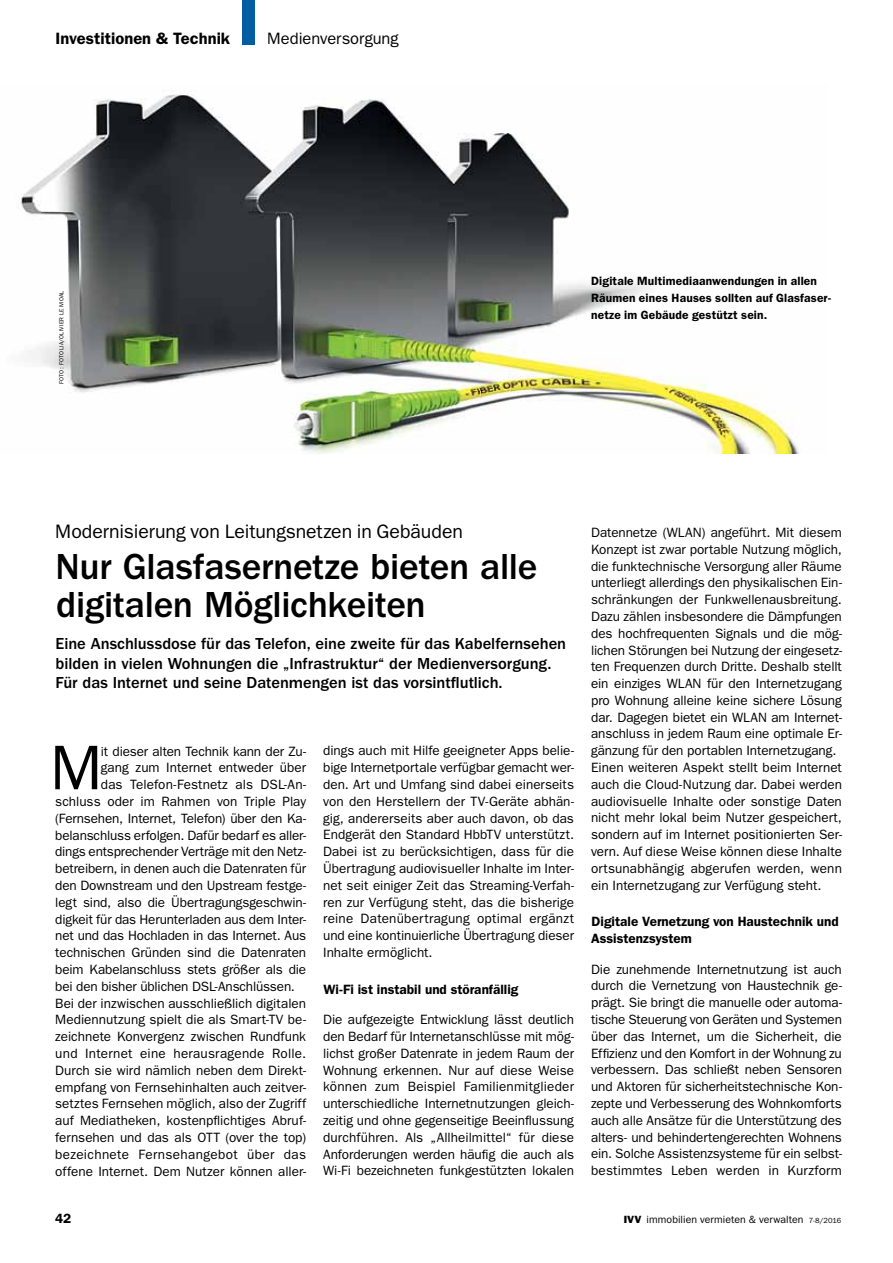
<style>
.page{position:relative;width:893px;height:1263px;background:#fff}
.page>*{position:absolute;margin:0;border:0;box-sizing:border-box;transform-origin:0 0}
.t1{font:63.3px "ITC Franklin Gothic Std";color:#000}
.t2{font:500 37.5px/37.5px "ITC Franklin Gothic Std";letter-spacing:-.01em;color:#000}
.t3{font:19.5px "ITC Franklin Gothic Std";letter-spacing:-.005em;color:#000}
.t4{font:500 16.5px/19.5px "ITC Franklin Gothic Std";letter-spacing:-.005em;color:#000}
.t5{font:600 16.5px "ITC Franklin Gothic Std";color:#000}
.t6{font:16.5px "ITC Franklin Gothic Std";color:#000}
.t7{font:13.5px/16.8px "ITC Franklin Gothic Std";letter-spacing:-.005em;color:#000;text-align:justify}
.t8{font:600 13.5px/16.8px "ITC Franklin Gothic Std";color:#000}
.t9{font:13.5px "ITC Franklin Gothic Std";letter-spacing:.015em;color:#000}
.t10{font:13.5px "ITC Franklin Gothic Std";letter-spacing:.025em;color:#000}
.t11{font:600 12px/16.8px "ITC Franklin Gothic Std";letter-spacing:.015em;color:#000}
.t12{font:10.5px "ITC Franklin Gothic Std";letter-spacing:.005em;color:#000}
.t13{font:6px "ITC Franklin Gothic Std";letter-spacing:.035em;color:#000}
.s1{font-size:13.05px}
.s2{font-family:"ITC Franklin Gothic Std Hvy"}
.s3{font-size:7.5px}
</style>
<div class="page">
<img style="left:17px;top:91px;width:782px;height:362px">
<p class="t5" style="left:56px;top:29px;width:176px">Investitionen &amp; Technik</p>
<p class="t6" style="left:267px;top:29px;width:133px">Medienversorgung</p>
<p class="t13" style="left:58px;top:384px;width:94px;rotate:-90deg">FOTO: Fotolia/Olivier Le Moal</p>
<p class="t11" style="left:591px;top:273px;width:241px">Digitale Multimediaanwendungen in allen<br>Räumen eines Hauses sollten auf Glasfaser&shy;netze im Gebäude gestützt sein.</p>
<h3 class="t3" style="left:55px;top:520px;width:409px">Modernisierung von Leitungsnetzen in Gebäuden</h3>
<h2 class="t2" style="left:56px;top:548px;width:483px">Nur Glasfasernetze bieten alle digitalen Möglichkeiten</h2>
<p class="t4" style="left:56px;top:634px;width:512px">Eine Anschlussdose für das Telefon, eine zweite für das Kabelfernsehen bilden in vielen Wohnungen die „Infrastruktur“ der Medienversorgung.<br>Für das Internet und seine Datenmengen ist das vorsintflutlich.</p>
<h1 class="t1" style="left:50px;top:731px;width:53px">M</h1>
<p class="t7" style="left:101px;top:743px;width:207px"><span class="s1">i</span>t dieser alten Technik kann der Zu-</p>
<p class="t7" style="left:101px;top:759px;width:207px">gang zum Internet entweder über</p>
<p class="t7" style="left:101px;top:776px;width:207px">das Telefon-Festnetz als DSL-An-</p>
<p class="t7" style="left:55px;top:793px;width:252px">schluss oder im Rahmen von Triple Play</p>
<p class="t7" style="left:55px;top:810px;width:252px">(Fernsehen, Internet, Telefon) über den Ka-</p>
<p class="t7" style="left:55px;top:827px;width:252px">belanschluss erfolgen. Dafür bedarf es aller-</p>
<p class="t7" style="left:55px;top:843px;width:252px">dings entsprechender Verträge mit den Netz-</p>
<p class="t7" style="left:55px;top:860px;width:252px">betreibern, in denen auch die Datenraten für</p>
<p class="t7" style="left:55px;top:877px;width:252px">den Downstream und den Upstream festge-</p>
<p class="t7" style="left:55px;top:894px;width:252px">legt sind, also die Übertragungsgeschwin-</p>
<p class="t7" style="left:55px;top:911px;width:252px">digkeit für das Herunterladen aus dem Inter-</p>
<p class="t7" style="left:55px;top:927px;width:252px">net und das Hochladen in das Internet. Aus</p>
<p class="t7" style="left:55px;top:944px;width:252px">technischen Gründen sind die Datenraten</p>
<p class="t7" style="left:55px;top:961px;width:252px">beim Kabelanschluss stets größer als die</p>
<p class="t7" style="left:55px;top:978px;width:241px">bei den bisher üblichen DSL-Anschlüssen.</p>
<p class="t7" style="left:55px;top:995px;width:252px">Bei der inzwischen ausschließlich digitalen</p>
<p class="t7" style="left:55px;top:1011px;width:252px">Mediennutzung spielt die als Smart-TV be-</p>
<p class="t7" style="left:55px;top:1028px;width:252px">zeichnete Konvergenz zwischen Rundfunk</p>
<p class="t9" style="left:55px;top:1045px;width:252px">und Internet eine herausragende Rolle.</p>
<p class="t7" style="left:55px;top:1062px;width:252px">Durch sie wird nämlich neben dem Direkt-</p>
<p class="t7" style="left:55px;top:1079px;width:252px">empfang von Fernsehinhalten auch zeitver-</p>
<p class="t7" style="left:55px;top:1095px;width:252px">setztes Fernsehen möglich, also der Zugriff</p>
<p class="t7" style="left:55px;top:1112px;width:252px">auf Mediatheken, kostenpflichtiges Abruf-</p>
<p class="t7" style="left:55px;top:1129px;width:252px">fernsehen und das als OTT (over the top)</p>
<p class="t10" style="left:55px;top:1146px;width:252px">bezeichnete Fernsehangebot über das</p>
<p class="t7" style="left:55px;top:1163px;width:252px">offene Internet. Dem Nutzer können aller-</p>
<p class="t8" style="left:55px;top:1210px;width:18px">42</p>
<p class="t7" style="left:323px;top:743px;width:252px">dings auch mit Hilfe geeigneter Apps belie&shy;bige Internetportale verfügbar gemacht wer&shy;den. Art und Umfang sind dabei einerseits von den Herstellern der TV-Geräte abhän&shy;gig, andererseits aber auch davon, ob das Endgerät den Standard HbbTV unterstützt.<br>Dabei ist zu berücksichtigen, dass für die Übertragung audiovisueller Inhalte im Inter&shy;net seit einiger Zeit das Streaming-Verfah&shy;ren zur Verfügung steht, das die bisherige reine Datenübertragung optimal ergänzt und eine kontinuierliche Übertragung dieser Inhalte ermöglicht.</p>
<p class="t8" style="left:323px;top:981px;width:196px">Wi-Fi ist instabil und störanfällig</p>
<p class="t7" style="left:323px;top:1011px;width:252px">Die aufgezeigte Entwicklung lässt deutlich den Bedarf für Internetanschlüsse mit mög&shy;lichst großer Datenrate in jedem Raum der Wohnung erkennen. Nur auf diese Weise können zum Beispiel Familienmitglieder unterschiedliche Internetnutzungen gleich&shy;zeitig und ohne gegenseitige Beeinflussung durchführen. Als „Allheilmittel“ für diese Anforderungen werden häufig die auch als Wi-Fi bezeichneten funkgestützten lokalen</p>
<p class="t7" style="left:591px;top:524px;width:252px;text-align:left">Datennetze (WLAN) angeführt. Mit diesem Konzept ist zwar portable Nutzung möglich, die funktechnische Versorgung aller Räume unterliegt allerdings den physikalischen Ein&shy;schränkungen der Funkwellenausbreitung.<br>Dazu zählen insbesondere die Dämpfungen des hochfrequenten Signals und die mög&shy;lichen Störungen bei Nutzung der eingesetz&shy;ten Frequenzen durch Dritte. Deshalb stellt ein einziges WLAN für den Internetzugang pro Wohnung alleine keine sichere Lösung dar. Dagegen bietet ein WLAN am Internet&shy;anschluss in jedem Raum eine optimale Er&shy;gänzung für den portablen Internetzugang.<br>Einen weiteren Aspekt stellt beim Internet auch die Cloud-Nutzung dar. Dabei werden audiovisuelle Inhalte oder sonstige Daten nicht mehr lokal beim Nutzer gespeichert, sondern auf im Internet positionierten Ser&shy;vern. Auf diese Weise können diese Inhalte ortsunabhängig abgerufen werden, wenn ein Internetzugang zur Verfügung steht.</p>
<p class="t8" style="left:591px;top:913px;width:249px">Digitale Vernetzung von Haustechnik und<br>Assistenzsystem</p>
<p class="t7" style="left:591px;top:961px;width:252px">Die zunehmende Internetnutzung ist auch durch die Vernetzung von Haustechnik ge&shy;prägt. Sie bringt die manuelle oder automa&shy;tische Steuerung von Geräten und Systemen über das Internet, um die Sicherheit, die Effizienz und den Komfort in der Wohnung zu verbessern. Das schließt neben Sensoren und Aktoren für sicherheitstechnische Kon&shy;zepte und Verbesserung des Wohnkomforts auch alle Ansätze für die Unterstützung des alters- und behindertengerechten Wohnens ein. Solche Assistenzsysteme für ein selbst&shy;bestimmtes Leben werden in Kurzform</p>
<p class="t12" style="left:624px;top:1214px;width:219px"><span class="s2">IVV</span> immobilien vermieten &amp; verwalten <span class="s3">7-8/2016</span></p>
</div>
